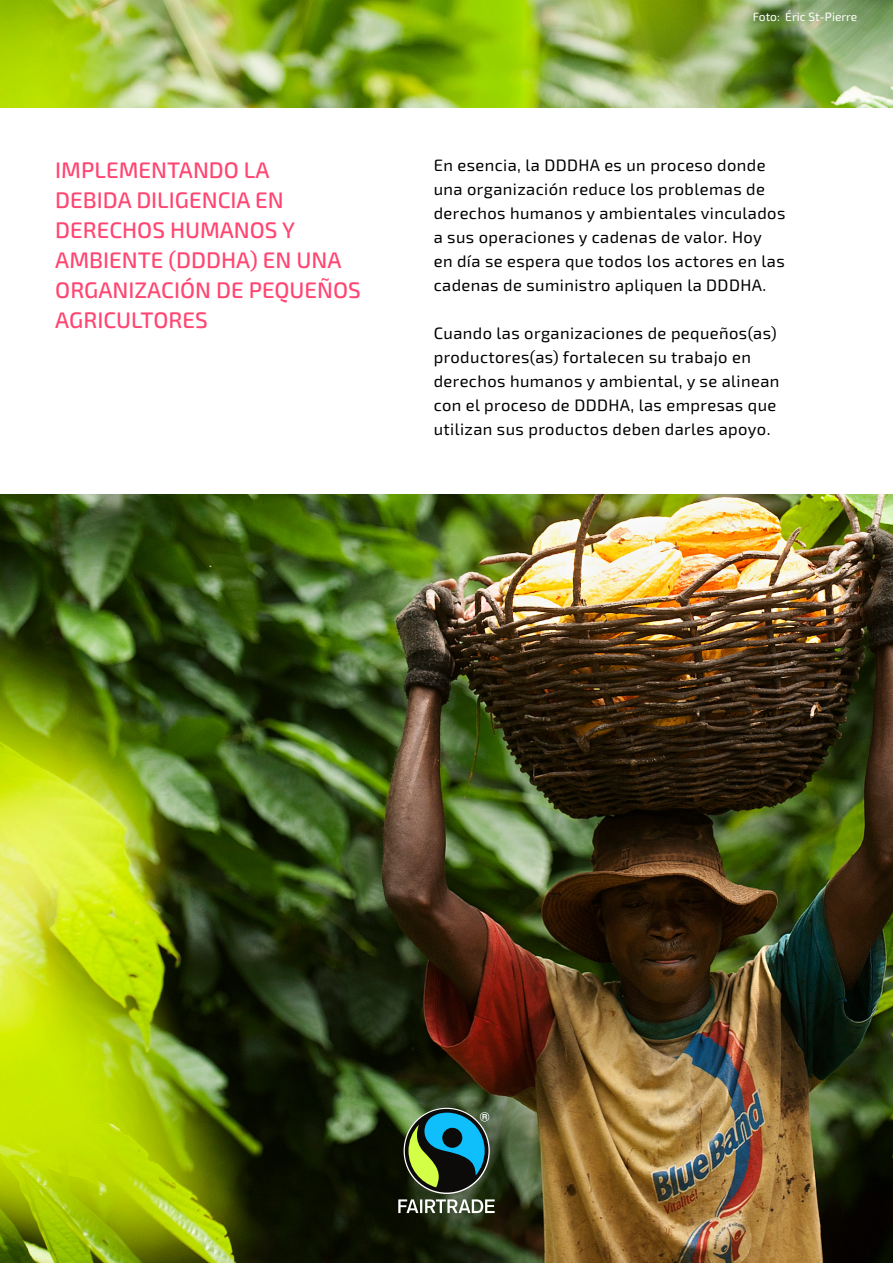
<style>
.page{position:relative;width:893px;height:1263px;background:#fff}
.page>*{position:absolute;margin:0;border:0;box-sizing:border-box;transform-origin:0 0}
.t1{font:500 22.5px/30px "Exo 2";color:#ff4571}
.t2{font:16.5px/24px "Exo 2";letter-spacing:.025em;color:#000}
.t3{font:12px "Exo 2";color:#fff}
</style>
<div class="page">
<img style="left:0;top:0;width:893px;height:1263px">
<div style="left:0;top:108px;width:893px;height:385px;background:#fff"></div>
<svg style="left:404px;top:1108px;width:86px;height:86px"></svg>
<div style="left:405px;top:1109px;width:83px;height:83px;background:#0d0a0a;border-radius:50%"></div>
<svg style="left:408px;top:1112px;width:81px;height:75px"></svg>
<svg style="left:398px;top:1199px;width:97px;height:14px"></svg>
<p class="t3" style="left:753px;top:10px;width:106px">Foto: Éric St-Pierre</p>
<h1 class="t1" style="left:55px;top:156px;width:307px">IMPLEMENTANDO LA<br>DEBIDA DILIGENCIA EN<br>DERECHOS HUMANOS Y<br>AMBIENTE (DDDHA) EN UNA<br>ORGANIZACIÓN DE PEQUEÑOS<br>AGRICULTORES</h1>
<p class="t2" style="left:434px;top:153px;width:353px">En esencia, la DDDHA es un proceso donde una organización reduce los problemas de derechos humanos y ambientales vinculados a sus operaciones y cadenas de valor. Hoy<br>en día se espera que todos los actores en las cadenas de suministro apliquen la DDDHA.</p>
<p class="t2" style="left:434px;top:321px;width:347px">Cuando las organizaciones de pequeños(as) productores(as) fortalecen su trabajo en derechos humanos y ambiental, y se alinean con el proceso de DDDHA, las empresas que utilizan sus productos deben darles apoyo.</p>
</div>
